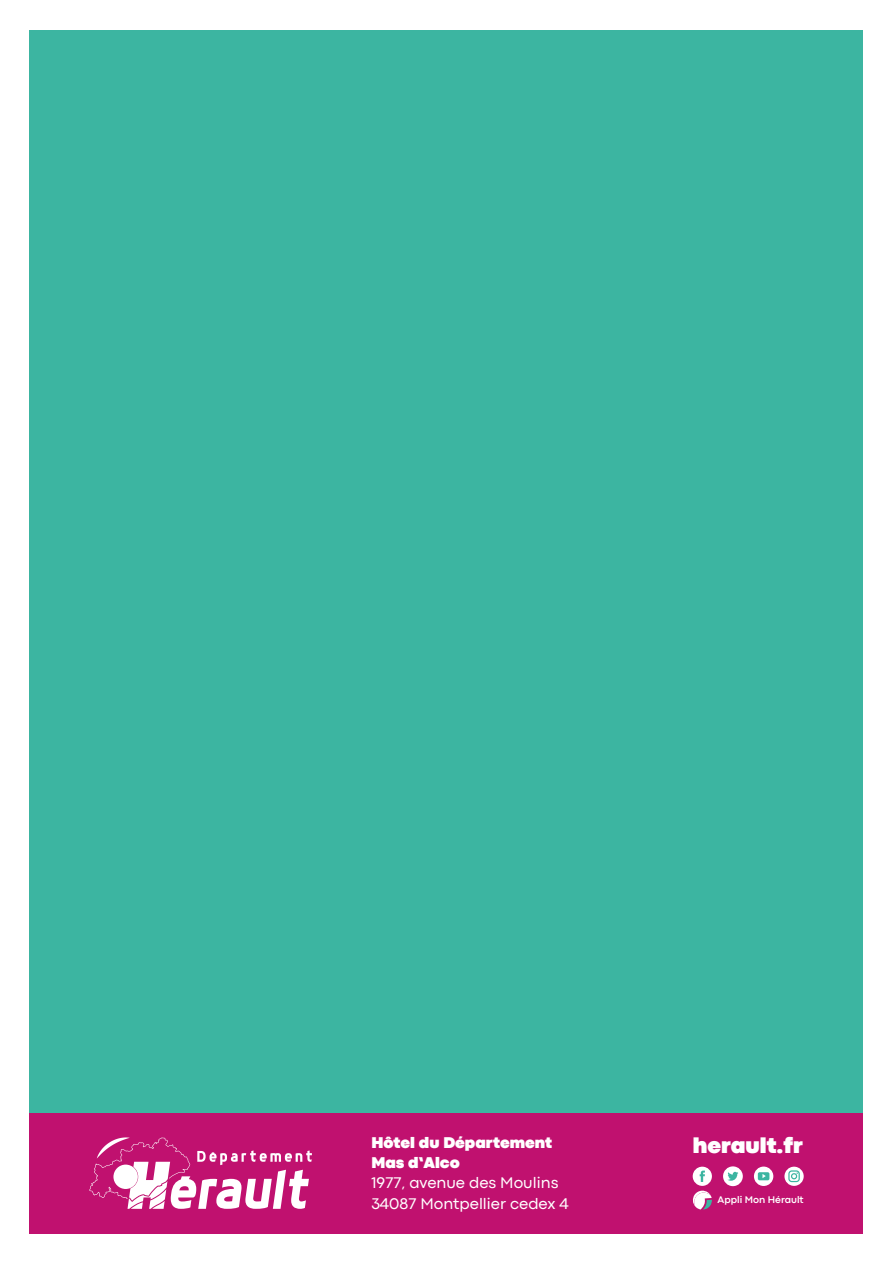
<style>
.page{position:relative;width:893px;height:1263px;background:#fff}
.page>*{position:absolute;margin:0;border:0;box-sizing:border-box;transform-origin:0 0}
.t1{font:900 22.65px "Codec Pro";color:#fff}
.t2{font:16.05px/20.7px "Codec Pro";color:#fff}
.t3{font:900 16.05px/19.4px "Codec Pro";color:#fff}
.t4{font:700 10.05px "Codec Pro";color:#fff}
</style>
<div class="page">
<div style="left:30px;top:30px;width:833px;height:1203px;background:#3cb5a1"></div>
<div style="left:30px;top:1113px;width:833px;height:120px;background:#c0116f"></div>
<svg style="left:89px;top:1137px;width:223px;height:72px"></svg>
<div style="left:113px;top:1164px;width:25px;height:25px;background:#fff;border-radius:50%"></div>
<svg style="left:692px;top:1190px;width:20px;height:19px"></svg>
<div style="left:693px;top:1167px;width:19px;height:19px;background:#fff;border-radius:50%"></div>
<svg style="left:700px;top:1170px;width:5px;height:12px"></svg>
<svg style="left:754px;top:1166px;width:19px;height:20px"></svg>
<svg style="left:758px;top:1172px;width:11px;height:8px"></svg>
<div style="left:723px;top:1166px;width:20px;height:20px;background:#fff;border-radius:50%"></div>
<svg style="left:727px;top:1172px;width:11px;height:9px"></svg>
<svg style="left:784px;top:1167px;width:20px;height:19px"></svg>
<div style="left:788px;top:1170px;width:12px;height:12px;border:1px solid #3cb5a1;border-radius:3px"></div>
<svg style="left:791px;top:1172px;width:7px;height:7px"></svg>
<p class="t3" style="left:371px;top:1133px;width:182px">Hôtel du Département<br>Mas d’Alco</p>
<p class="t2" style="left:371px;top:1172px;width:199px">1977, avenue des Moulins<br>34087 Montpellier cedex 4</p>
<h1 class="t1" style="left:693px;top:1132px;width:111px">herault.fr</h1>
<p class="t4" style="left:718px;top:1193px;width:88px">Appli Mon Hérault</p>
</div>
